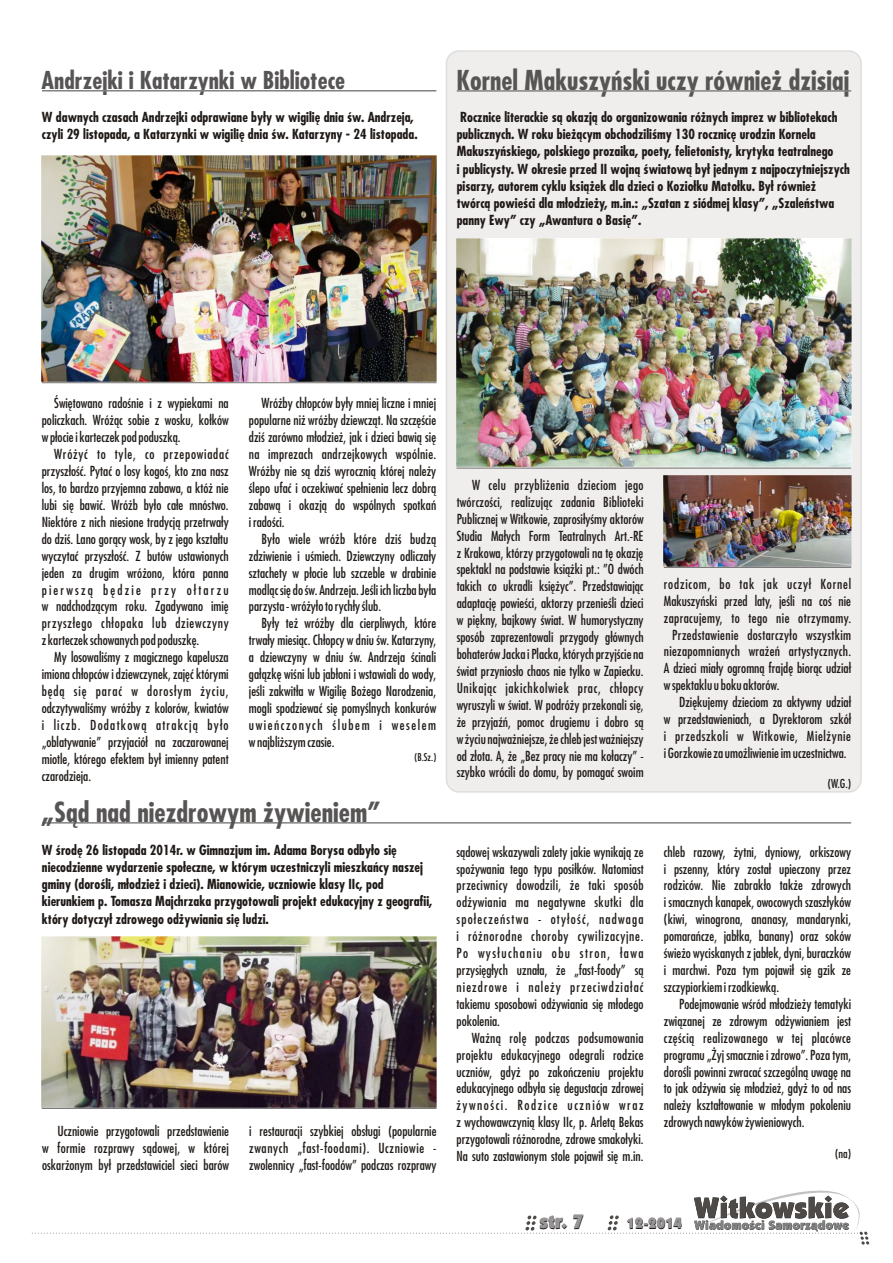
<style>
.page{position:relative;width:893px;height:1263px;background:#fff}
.page>*{position:absolute;margin:0;border:0;box-sizing:border-box;transform-origin:0 0}
.t1{font:700 27px "Fujiyama";color:#575454}
.t2{font:700 26.7px "Fujiyama";color:#575454}
.t3{font:700 24px "Fujiyama";color:#575454}
.t4{font:900 19.5px "Kabel IT Cby BT";color:#1f1a17}
.t5{font:900 15px "Kabel IT Cby BT";color:#1f1a17}
.t6{font:13.5px/17px "Fujiyama";color:#1f1a17;text-align:justify}
.t7{font:700 13.5px/17.2px "Fujiyama";color:#1f1a17}
.t8{font:13.5px "Fujiyama";letter-spacing:.025em;color:#1f1a17}
.t9{font:13.5px "Fujiyama";letter-spacing:.02em;color:#1f1a17}
.t10{font:13.5px "Fujiyama";letter-spacing:.045em;color:#1f1a17}
.t11{font:13.5px "Fujiyama";letter-spacing:.055em;color:#1f1a17}
.t12{font:12px "Fujiyama";color:#1f1a17}
.t13{font:10.5px "Fujiyama";color:#1f1a17}
</style>
<div class="page">
<div style="left:446px;top:50px;width:416px;height:743px;background:#f0eded;border:2px solid #dedede;border-radius:12px"></div>
<svg style="left:32px;top:1190px;width:837px;height:54px"></svg>
<hr style="left:42px;top:90px;width:394px;height:2px;background:#828282">
<hr style="left:42px;top:382px;width:394px;height:1px;background:#737070">
<hr style="left:457px;top:90px;width:394px;height:2px;background:#828282">
<hr style="left:42px;top:822px;width:809px;height:1px;background:#828282">
<img style="left:42px;top:156px;width:395px;height:226px">
<img style="left:456px;top:238px;width:395px;height:229px">
<img style="left:664px;top:476px;width:187px;height:90px">
<hr style="left:456px;top:468px;width:395px;height:1px;background:#737070">
<hr style="left:664px;top:567px;width:187px;height:1px;background:#737070">
<img style="left:42px;top:936px;width:395px;height:171px">
<hr style="left:42px;top:1108px;width:394px;height:1px;background:#737070">
<h3 class="t3" style="left:42px;top:71px;width:305px">Andrzejki i Katarzynki w Bibliotece</h3>
<p class="t7" style="left:42px;top:110px;width:377px">W dawnych czasach Andrzejki odprawiane były w wigilię dnia św. Andrzeja, czyli 29 listopada, a Katarzynki w wigilię dnia św. Katarzyny - 24 listopada.</p>
<h2 class="t2" style="left:456px;top:70px;width:394px">Kornel Makuszyński uczy również dzisiaj</h2>
<p class="t7" style="left:457px;top:110px;width:394px">Rocznice literackie są okazją do organizowania różnych imprez w bibliotekach publicznych. W roku bieżącym obchodziliśmy 130 rocznicę urodzin Kornela Makuszyńskiego, polskiego prozaika, poety, felietonisty, krytyka teatralnego<br>i publicysty. W okresie przed II wojną światową był jednym z najpoczytniejszych pisarzy, autorem cyklu książek dla dzieci o Koziołku Matołku. Był również twórcą powieści dla młodzieży, m.in.: „Szatan z siódmej klasy”, „Szaleństwa panny Ewy” czy „Awantura o Basię”.</p>
<p class="t6" style="left:42px;top:396px;width:188px;text-indent:12px">Świętowano radośnie i z wypiekami na policzkach. Wróżąc sobie z wosku, kołków w płocie i karteczek pod poduszką.</p>
<p class="t6" style="left:42px;top:447px;width:188px;text-indent:12px">Wróżyć to tyle, co przepowiadać przyszłość. Pytać o losy kogoś, kto zna nasz los, to bardzo przyjemna zabawa, a któż nie lubi się bawić. Wróżb było całe mnóstwo.<br>Niektóre z nich niesione tradycją przetrwały do dziś. Lano gorący wosk, by z jego kształtu wyczytać przyszłość. Z butów ustawionych jeden za drugim wróżono, która panna pierwszą będzie przy ołtarzu w nadchodzącym roku. Zgadywano imię przyszłego chłopaka lub dziewczyny zkarteczek schowanych pod poduszkę.</p>
<p class="t6" style="left:42px;top:650px;width:188px;text-indent:12px">My losowaliśmy z magicznego kapelusza imiona chłopców i dziewczynek, zajęć którymi będą się parać w dorosłym życiu, odczytywaliśmy wróżby z kolorów, kwiatów i liczb. Dodatkową atrakcją było „oblatywanie” przyjaciół na zaczarowanej miotle, którego efektem był imienny patent czarodzieja.</p>
<p class="t6" style="left:249px;top:396px;width:189px;text-indent:12px">Wróżby chłopców były mniej liczne i mniej popularne niż wróżby dziewcząt. Na szczęście dziś zarówno młodzież, jak i dzieci bawią się na imprezach andrzejkowych wspólnie.<br>Wróżby nie są dziś wyrocznią której należy ślepo ufać i oczekiwać spełnienia lecz dobrą zabawą i okazją do wspólnych spotkań iradości.</p>
<p class="t6" style="left:249px;top:531px;width:189px;text-indent:12px">Było wiele wróżb które dziś budzą zdziwienie i uśmiech. Dziewczyny odliczały sztachety w płocie lub szczeble w drabinie modląc się do św. Andrzeja. Jeśli ich liczba była parzysta - wróżyło to rychły ślub.</p>
<p class="t6" style="left:249px;top:616px;width:189px;text-indent:12px">Były też wróżby dla cierpliwych, które trwały miesiąc. Chłopcy w dniu św. Katarzyny, a dziewczyny w dniu św. Andrzeja ścinali gałązkę wiśni lub jabłoni i wstawiali do wody, jeśli zakwitła w Wigilię Bożego Narodzenia, mogli spodziewać się pomyślnych konkurów uwieńczonych ślubem i weselem w najbliższym czasie.</p>
<p class="t13" style="left:414px;top:752px;width:23px">(B.Sz.)</p>
<h1 class="t1" style="left:41px;top:801px;width:341px">„Sąd nad niezdrowym żywieniem”</h1>
<p class="t7" style="left:42px;top:843px;width:392px">W środę 26 listopada 2014r. w Gimnazjum im. Adama Borysa odbyło się niecodzienne wydarzenie społeczne, w którym uczestniczyli mieszkańcy naszej gminy (dorośli, młodzież i dzieci). Mianowicie, uczniowie klasy IIc, pod kierunkiem p. Tomasza Majchrzaka przygotowali projekt edukacyjny z geografii, który dotyczył zdrowego odżywiania się ludzi.</p>
<p class="t6" style="left:42px;top:1123px;width:188px;text-indent:15px">Uczniowie przygotowali przedstawienie w formie rozprawy sądowej, w której oskarżonym był przedstawiciel sieci barów</p>
<p class="t6" style="left:249px;top:1123px;width:189px">i restauracji szybkiej obsługi (popularnie zwanych „fast-foodami). Uczniowie - zwolennicy „fast-foodów” podczas rozprawy</p>
<p class="t6" style="left:457px;top:477px;width:189px;text-indent:15px">W celu przybliżenia dzieciom jego twórczości, realizując zadania Biblioteki Publicznej w Witkowie, zaprosiłyśmy aktorów Studia Małych Form Teatralnych Art.-RE z Krakowa, którzy przygotowali na tę okazję spektakl na podstawie książki pt.: ”O dwóch takich co ukradli księżyc”. Przedstawiając adaptację powieści, aktorzy przenieśli dzieci w piękny, bajkowy świat. W humorystyczny sposób zaprezentowali przygody głównych bohaterów Jacka i Placka, których przyjście na świat przyniosło chaos nie tylko w Zapiecku.<br>Unikając jakichkolwiek prac, chłopcy wyruszyli w świat. W podróży przekonali się, że przyjaźń, pomoc drugiemu i dobro są w życiu najważniejsze, że chleb jest ważniejszy od złota. A, że „Bez pracy nie ma kołaczy” - szybko wrócili do domu, by pomagać swoim</p>
<p class="t11" style="left:664px;top:578px;width:189px">rodzicom, bo tak jak uczył Kornel</p>
<p class="t6" style="left:664px;top:593px;width:189px">Makuszyński przed laty, jeśli na coś nie</p>
<p class="t8" style="left:664px;top:612px;width:189px">zapracujemy, to tego nie otrzymamy.</p>
<p class="t8" style="left:672px;top:629px;width:180px">Przedstawienie dostarczyło wszystkim</p>
<p class="t9" style="left:664px;top:646px;width:189px">niezapomnianych wrażeń artystycznych.</p>
<p class="t6" style="left:664px;top:661px;width:189px">A dzieci miały ogromną frajdę biorąc udział</p>
<p class="t6" style="left:664px;top:678px;width:117px">w spektaklu u boku aktorów.</p>
<p class="t6" style="left:679px;top:695px;width:174px">Dziękujemy dzieciom za aktywny udział</p>
<p class="t6" style="left:664px;top:712px;width:189px">w przedstawieniach, a Dyrektorom szkół</p>
<p class="t10" style="left:664px;top:730px;width:189px">i przedszkoli w Witkowie, Mielżynie</p>
<p class="t6" style="left:664px;top:746px;width:184px">i Gorzkowie za umożliwienie im uczestnictwa.</p>
<p class="t12" style="left:828px;top:779px;width:25px">(W.G.)</p>
<p class="t6" style="left:457px;top:844px;width:189px">sądowej wskazywali zalety jakie wynikają ze spożywania tego typu posiłków. Natomiast przeciwnicy dowodzili, że taki sposób odżywiania ma negatywne skutki dla społeczeństwa - otyłość, nadwaga i różnorodne choroby cywilizacyjne.<br>Po wysłuchaniu obu stron, ława przysięgłych uznała, że „fast-foody” są niezdrowe i należy przeciwdziałać takiemu sposobowi odżywiania się młodego pokolenia.</p>
<p class="t6" style="left:456px;top:1030px;width:189px;text-indent:15px">Ważną rolę podczas podsumowania projektu edukacyjnego odegrali rodzice uczniów, gdyż po zakończeniu projektu edukacyjnego odbyła się degustacja zdrowej żywności. Rodzice uczniów wraz z wychowawczynią klasy IIc, p. Arletą Bekas przygotowali różnorodne, zdrowe smakołyki.<br>Na suto zastawionym stole pojawił się m.in.</p>
<p class="t6" style="left:664px;top:844px;width:189px">chleb razowy, żytni, dyniowy, orkiszowy i pszenny, który został upieczony przez rodziców. Nie zabrakło także zdrowych i smacznych kanapek, owocowych szaszłyków (kiwi, winogrona, ananasy, mandarynki, pomarańcze, jabłka, banany) oraz soków świeżo wyciskanych z jabłek, dyni, buraczków i marchwi. Poza tym pojawił się gzik ze szczypiorkiem i rzodkiewką.</p>
<p class="t6" style="left:664px;top:996px;width:189px;text-indent:15px">Podejmowanie wśród młodzieży tematyki związanej ze zdrowym odżywianiem jest częścią realizowanego w tej placówce programu „Żyj smacznie i zdrowo”. Poza tym, dorośli powinni zwracać szczególną uwagę na to jak odżywia się młodzież, gdyż to od nas należy kształtowanie w młodym pokoleniu zdrowych nawyków żywieniowych.</p>
<p class="t12" style="left:835px;top:1148px;width:17px">(na)</p>
<h3 class="t4" style="left:540px;top:1214px;width:46px">str. 7</h3>
<p class="t5" style="left:627px;top:1218px;width:57px">12-2014</p>
</div>
